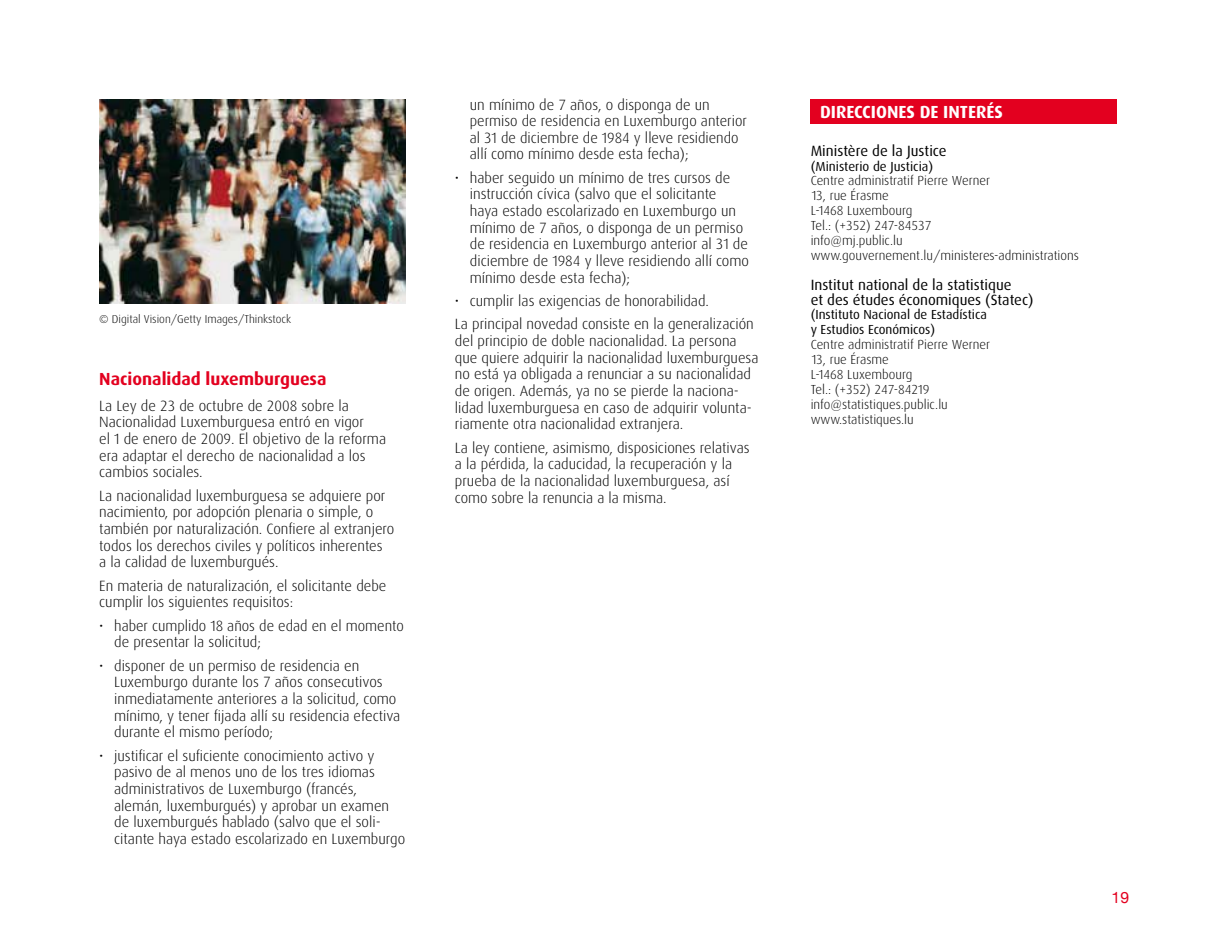
<style>
.page{position:relative;width:1216px;height:943px;background:#fff}
.page>*{position:absolute;margin:0;border:0;box-sizing:border-box;transform-origin:0 0}
.t1{font:700 17.5px "Dax";color:#e3001f}
.t2{font:700 17.5px "Dax";color:#fff}
.t3{font:15.75px "Helvetica Neue";color:#e3001f}
.t4{font:300 14.88px/16.6px "Dax";color:#000}
.t5{font:14.88px/14.9px "Dax";color:#000}
.t6{font:300 13.12px/14.9px "Dax";color:#000}
.t7{font:13.12px/14.9px "Dax";color:#000}
.t8{font:300 11.38px "Dax";color:#000}
</style>
<div class="page">
<div style="left:810px;top:99px;width:306px;height:25px;background:#e3001f"></div>
<img style="left:99px;top:99px;width:306px;height:204px">
<p class="t8" style="left:99px;top:313px;width:193px">© Digital Vision/Getty Images/Thinkstock</p>
<p class="t1" style="left:99px;top:369px;width:229px">Nacionalidad luxemburguesa</p>
<p class="t4" style="left:99px;top:397px;width:288px">La Ley de 23 de octubre de 2008 sobre la Nacionalidad Luxemburguesa entró en vigor<br>el 1 de enero de 2009. El objetivo de la reforma era adaptar el derecho de nacionalidad a los cambios sociales.</p>
<p class="t4" style="left:99px;top:487px;width:297px">La nacionalidad luxemburguesa se adquiere por nacimiento, por adopción plenaria o simple, o también por naturalización. Confiere al extranjero todos los derechos civiles y políticos inherentes<br>a la calidad de luxemburgués.</p>
<p class="t4" style="left:99px;top:577px;width:289px">En materia de naturalización, el solicitante debe cumplir los siguientes requisitos:</p>
<p class="t4" style="left:114px;top:617px;width:291px;text-indent:-15px">• haber cumplido 18 años de edad en el momento de presentar la solicitud;</p>
<p class="t4" style="left:114px;top:657px;width:288px;text-indent:-15px">• disponer de un permiso de residencia en Luxemburgo durante los 7 años consecutivos inmediatamente anteriores a la solicitud, como mínimo, y tener fijada allí su residencia efectiva durante el mismo período;</p>
<p class="t4" style="left:114px;top:747px;width:293px;text-indent:-15px">• justificar el suficiente conocimiento activo y pasivo de al menos uno de los tres idiomas administrativos de Luxemburgo (francés, alemán, luxemburgués) y aprobar un examen de luxemburgués hablado (salvo que el soli&shy;citante haya estado escolarizado en Luxemburgo</p>
<p class="t4" style="left:470px;top:96px;width:278px">un mínimo de 7 años, o disponga de un permiso de residencia en Luxemburgo anterior al 31 de diciembre de 1984 y lleve residiendo allí como mínimo desde esta fecha);</p>
<p class="t4" style="left:470px;top:169px;width:281px;text-indent:-15px">• haber seguido un mínimo de tres cursos de instrucción cívica (salvo que el solicitante<br>haya estado escolarizado en Luxemburgo un mínimo de 7 años, o disponga de un permiso de residencia en Luxemburgo anterior al 31 de diciembre de 1984 y lleve residiendo allí como mínimo desde esta fecha);</p>
<p class="t4" style="left:455px;top:289px;width:300px;line-height:23.4px">• cumplir las exigencias de honorabilidad.<br>La principal novedad consiste en la generalización</p>
<p class="t4" style="left:455px;top:333px;width:305px">del principio de doble nacionalidad. La persona que quiere adquirir la nacionalidad luxemburguesa no está ya obligada a renunciar a su nacionalidad de origen. Además, ya no se pierde la naciona&shy;lidad luxemburguesa en caso de adquirir volunta&shy;riamente otra nacionalidad extranjera.</p>
<p class="t4" style="left:455px;top:439px;width:296px">La ley contiene, asimismo, disposiciones relativas a la pérdida, la caducidad, la recuperación y la prueba de la nacionalidad luxemburguesa, así como sobre la renuncia a la misma.</p>
<p class="t2" style="left:820px;top:102px;width:184px">DIRECCIONES DE INTERÉS</p>
<p class="t5" style="left:810px;top:143px;width:137px">Ministère de la Justice</p>
<p class="t7" style="left:810px;top:159px;width:124px">(Ministerio de Justicia)</p>
<p class="t6" style="left:810px;top:174px;width:270px">Centre administratif Pierre Werner<br>13, rue Érasme<br>L-1468 Luxembourg<br>Tel.: (+352) 247-84537<br>info@mj.public.lu www.gouvernement.lu/ministeres-administrations</p>
<p class="t5" style="left:810px;top:277px;width:224px">Institut national de la statistique<br>et des études économiques (Statec)</p>
<p class="t7" style="left:810px;top:307px;width:178px">(Instituto Nacional de Estadística y Estudios Económicos)</p>
<p class="t6" style="left:810px;top:337px;width:181px">Centre administratif Pierre Werner<br>13, rue Érasme<br>L-1468 Luxembourg<br>Tel.: (+352) 247-84219 info@statistiques.public.lu www.statistiques.lu</p>
<p class="t3" style="left:1111px;top:886px;width:19px">19</p>
</div>
